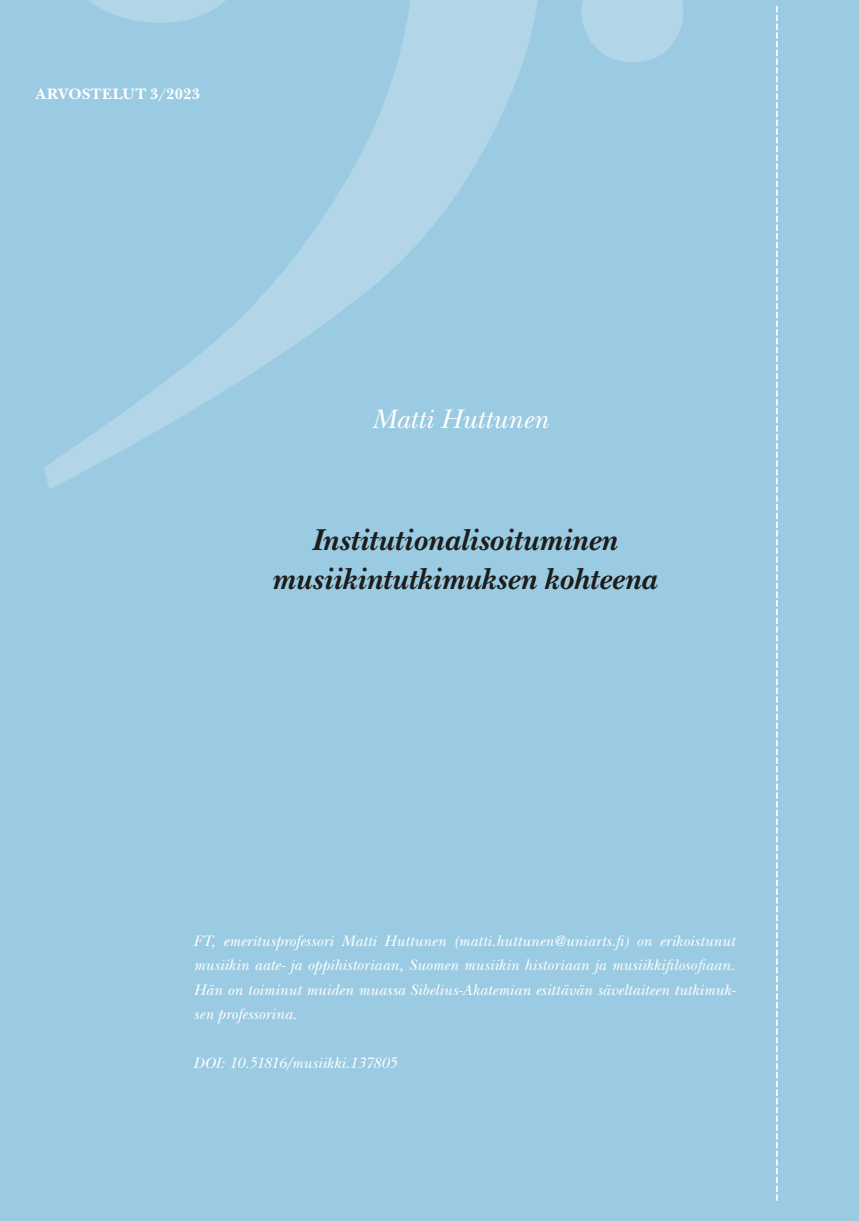
<style>
.page{position:relative;width:859px;height:1221px;background:#fff}
.page>*{position:absolute;margin:0;border:0;box-sizing:border-box;transform-origin:0 0}
.Pääotsikko__artikkeli{font:italic 700 31.5px/38.5px "New Baskerville Std";letter-spacing:.005em;color:#1d1d1b;text-align:center}
.Kirjoittaja_otsikkosivu_oikea{font:italic 28px "New Baskerville Std";letter-spacing:-.01em;color:#fff}
.kirjoittajaselite{font:italic 15.75px/24.5px "New Baskerville Std";letter-spacing:.005em;color:#fff;text-align:justify}
.t1{font:700 15.75px "New Baskerville Std";letter-spacing:.025em;color:#fff}
</style>
<div class="page">
<div style="left:0;top:0;width:858px;height:1220px;background:#9bcbe2"></div>
<svg style="left:44px;top:0;width:639px;height:489px"></svg>
<svg style="left:776px;top:7px;width:1px;height:1193px"></svg>
<p class="t1" style="left:36px;top:84px;width:165px">ARVOSTELUT 3/2023</p>
<p class="Kirjoittaja_otsikkosivu_oikea" style="left:371px;top:402px;width:178px">Matti Huttunen</p>
<p class="Pääotsikko__artikkeli" style="left:271px;top:521px;width:386px">Institutionalisoituminen musiikintutkimuksen kohteena</p>
<p class="kirjoittajaselite" style="left:193px;top:928px;width:543px">FT, emeritusprofessori Matti Huttunen (matti.huttunen@uniarts.fi) on erikoistunut musiikin aate- ja oppihistoriaan, Suomen musiikin historiaan ja musiikkifilosofiaan.<br>Hän on toiminut muiden muassa Sibelius-Akatemian esittävän säveltaiteen tutkimuk&shy;sen professorina.</p>
<p class="kirjoittajaselite" style="left:193px;top:1050px;width:205px">DOI: 10.51816/musiikki.137805</p>
</div>
